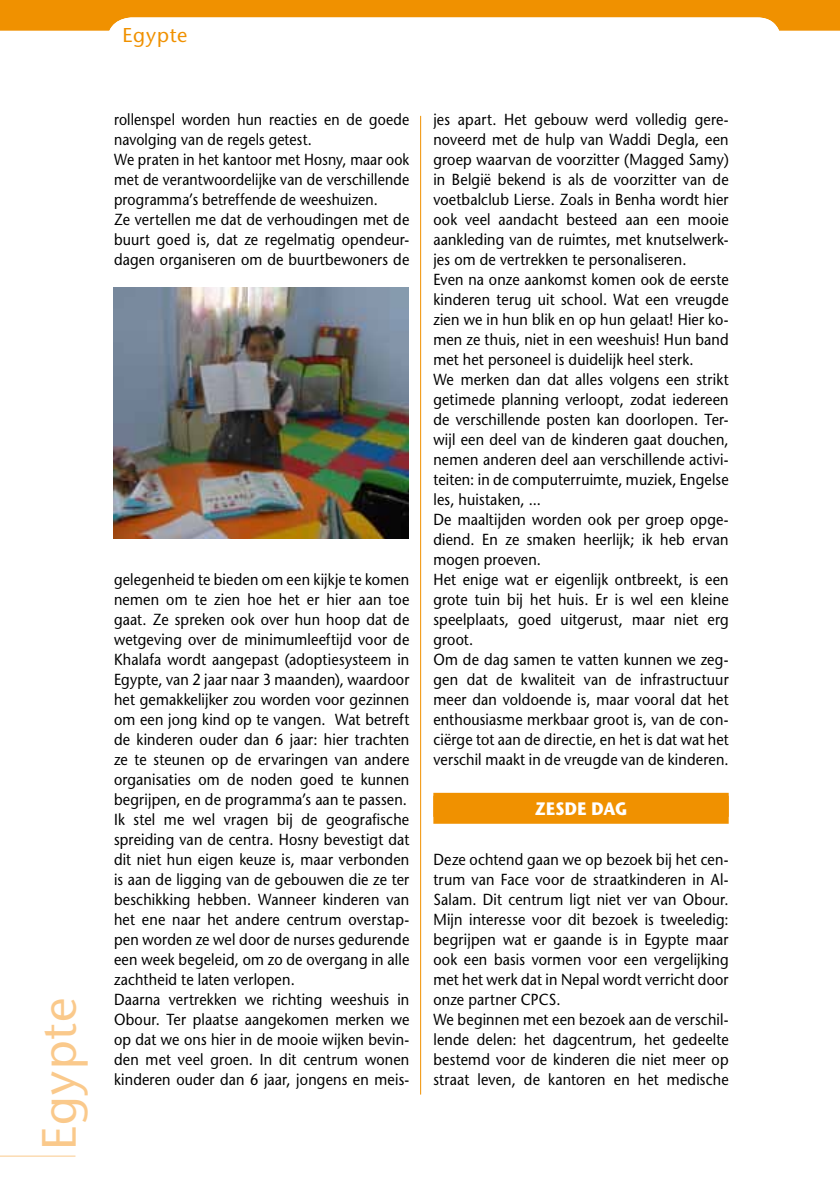
<style>
.page{position:relative;width:840px;height:1191px;background:#fff}
.page>*{position:absolute;margin:0;border:0;box-sizing:border-box;transform-origin:0 0}
.t1{font:48px "Stone Sans";letter-spacing:.025em;color:#fac98b}
.t2{font:20px "Stone Sans";letter-spacing:.04em;color:#f09100}
.t3{font:700 18px "Stone Sans";letter-spacing:.02em;color:#fff;scale:.9 1}
.t4{font:16px/20px "Stone Sans";letter-spacing:.01em;color:#000;scale:.9 1}
.t5{font:16px/20px "Stone Sans";letter-spacing:.01em;color:#000;scale:.88 1}
</style>
<div class="page">
<div style="left:0;top:0;width:839px;height:31px;background:#f09100"></div>
<div style="left:107px;top:17px;width:674px;height:68px;background:#fff;border-radius:24px"></div>
<hr style="left:0;top:1155px;width:75px;height:1px;background:#fac98b">
<hr style="left:420px;top:116px;width:1px;height:978px;background:#f09100">
<div style="left:433px;top:793px;width:295px;height:24px;background:#f09100"></div>
<div style="left:433px;top:795px;width:295px;height:28px;background:#f09100"></div>
<img style="left:113px;top:288px;width:295px;height:250px">
<p class="t2" style="left:122px;top:22px;width:66px">Egypte</p>
<h1 class="t1" style="left:30px;top:1150px;width:154px;rotate:-90deg">Egypte</h1>
<p class="t5" style="left:114px;top:109px;width:337px">rollenspel worden hun reacties en de goede navolging van de regels getest.<br>We praten in het kantoor met Hosny, maar ook met de verantwoordelijke van de verschillende programma’s betreffende de weeshuizen.<br>Ze vertellen me dat de verhoudingen met de buurt goed is, dat ze regelmatig opendeur&shy;dagen organiseren om de buurtbewoners de</p>
<p class="t4" style="left:114px;top:569px;width:329px">gelegenheid te bieden om een kijkje te komen nemen om te zien hoe het er hier aan toe gaat. Ze spreken ook over hun hoop dat de wetgeving over de minimumleeftijd voor de Khalafa wordt aangepast (adoptiesysteem in Egypte, van 2 jaar naar 3 maanden), waardoor het gemakkelijker zou worden voor gezinnen om een jong kind op te vangen. Wat betreft de kinderen ouder dan 6 jaar: hier trachten ze te steunen op de ervaringen van andere organisaties om de noden goed te kunnen begrijpen, en de programma’s aan te passen.<br>Ik stel me wel vragen bij de geografische spreiding van de centra. Hosny bevestigt dat dit niet hun eigen keuze is, maar verbonden is aan de ligging van de gebouwen die ze ter beschikking hebben. Wanneer kinderen van het ene naar het andere centrum overstap&shy;pen worden ze wel door de nurses gedurende een week begeleid, om zo de overgang in alle zachtheid te laten verlopen.<br>Daarna vertrekken we richting weeshuis in Obour. Ter plaatse aangekomen merken we op dat we ons hier in de mooie wijken bevin&shy;den met veel groen. In dit centrum wonen kinderen ouder dan 6 jaar, jongens en meis-</p>
<p class="t4" style="left:433px;top:109px;width:329px">jes apart. Het gebouw werd volledig gere&shy;noveerd met de hulp van Waddi Degla, een groep waarvan de voorzitter (Magged Samy) in België bekend is als de voorzitter van de voetbalclub Lierse. Zoals in Benha wordt hier ook veel aandacht besteed aan een mooie aankleding van de ruimtes, met knutselwerk&shy;jes om de vertrekken te personaliseren.<br>Even na onze aankomst komen ook de eerste kinderen terug uit school. Wat een vreugde zien we in hun blik en op hun gelaat! Hier ko&shy;men ze thuis, niet in een weeshuis! Hun band met het personeel is duidelijk heel sterk.<br>We merken dan dat alles volgens een strikt getimede planning verloopt, zodat iedereen de verschillende posten kan doorlopen. Ter&shy;wijl een deel van de kinderen gaat douchen, nemen anderen deel aan verschillende activi&shy;teiten: in de computerruimte, muziek, Engelse les, huistaken, ...<br>De maaltijden worden ook per groep opge&shy;diend. En ze smaken heerlijk; ik heb ervan mogen proeven.<br>Het enige wat er eigenlijk ontbreekt, is een grote tuin bij het huis. Er is wel een kleine speelplaats, goed uitgerust, maar niet erg groot.<br>Om de dag samen te vatten kunnen we zeg&shy;gen dat de kwaliteit van de infrastructuur meer dan voldoende is, maar vooral dat het enthousiasme merkbaar groot is, van de con&shy;ciërge tot aan de directie, en het is dat wat het verschil maakt in de vreugde van de kinderen.</p>
<p class="t3" style="left:534px;top:797px;width:104px">ZESDE DAG</p>
<p class="t4" style="left:433px;top:849px;width:329px">Deze ochtend gaan we op bezoek bij het cen&shy;trum van Face voor de straatkinderen in Al-Salam. Dit centrum ligt niet ver van Obour.<br>Mijn interesse voor dit bezoek is tweeledig: begrijpen wat er gaande is in Egypte maar ook een basis vormen voor een vergelijking met het werk dat in Nepal wordt verricht door onze partner CPCS.<br>We beginnen met een bezoek aan de verschil&shy;lende delen: het dagcentrum, het gedeelte bestemd voor de kinderen die niet meer op straat leven, de kantoren en het medische</p>
</div>
